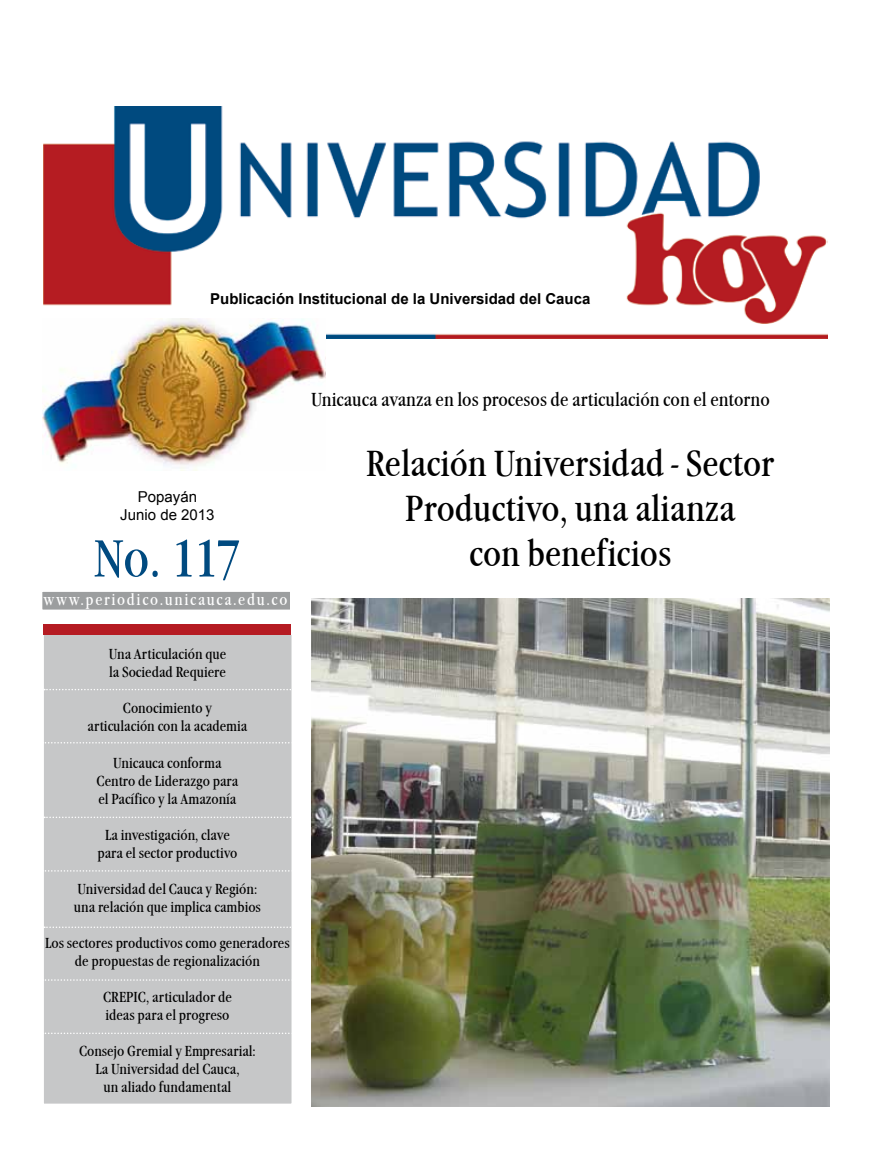
<style>
.page{position:relative;width:872px;height:1149px;background:#fff}
.page>*{position:absolute;margin:0;border:0;box-sizing:border-box;transform-origin:0 0}
.t1{font:condensed 54px "Garamond Itc TEE";color:#004a80}
.t2{font:condensed 37.5px/45px "Garamond Itc TEE";color:#000;text-align:center}
.t3{font:condensed 19.5px "Garamond Itc TEE";color:#000}
.t4{font:condensed 16.5px "Garamond Itc TEE";letter-spacing:.1em;color:#fff}
.t5{font:condensed 15px/18px "Garamond Itc TEE";color:#000;text-align:center}
.t6{font:700 15px "Arial";color:#000}
.t7{font:15px/18px "Arial";color:#000;text-align:center}
.t8{font:13.5px "Arial";color:#000}
</style>
<div class="page">
<div style="left:42px;top:633px;width:251px;height:471px;background:#c6c7c8;border:2px solid #fff"></div>
<div style="left:41px;top:590px;width:250px;height:21px;background:#9c9e9f;border:2px solid #fff"></div>
<svg style="left:42px;top:1032px;width:251px;height:1px"></svg>
<svg style="left:44px;top:688px;width:249px;height:2px"></svg>
<svg style="left:42px;top:741px;width:251px;height:2px"></svg>
<svg style="left:44px;top:816px;width:249px;height:1px"></svg>
<svg style="left:42px;top:869px;width:251px;height:2px"></svg>
<svg style="left:44px;top:926px;width:249px;height:1px"></svg>
<svg style="left:42px;top:978px;width:251px;height:2px"></svg>
<div style="left:43px;top:624px;width:248px;height:10px;background:#b51b22"></div>
<img style="left:44px;top:106px;width:783px;height:232px">
<svg style="left:42px;top:1103px;width:251px;height:1px"></svg>
<img style="left:43px;top:318px;width:282px;height:152px">
<img style="left:311px;top:598px;width:518px;height:507px">
<p class="t6" style="left:210px;top:288px;width:382px">Publicación Institucional de la Universidad del Cauca</p>
<p class="t8" style="left:242px;top:297px;width:318px">Publicación Institucional de la Universidad del Cauca</p>
<p class="t7" style="left:120px;top:488px;width:96px">Popayán<br>Junio de 2013</p>
<h1 class="t1" style="left:94px;top:528px;width:150px">No. 117</h1>
<p class="t4" style="left:44px;top:590px;width:245px">www.periodico.unicauca.edu.co</p>
<p class="t5" style="left:109px;top:645px;width:119px;text-align:left">Una Articulación que la Sociedad Requiere</p>
<p class="t5" style="left:88px;top:699px;width:161px">Conocimiento y articulación con la academia</p>
<p class="t5" style="left:97px;top:753px;width:143px">Unicauca conforma<br>Centro de Liderazgo para el Pacífico y la Amazonía</p>
<p class="t5" style="left:97px;top:825px;width:141px">La investigación, clave para el sector productivo</p>
<p class="t5" style="left:74px;top:879px;width:188px;text-align:left">Universidad del Cauca y Región: una relación que implica cambios</p>
<p class="t5" style="left:45px;top:933px;width:246px">Los sectores productivos como generadores de propuestas de regionalización</p>
<p class="t5" style="left:103px;top:987px;width:130px;text-align:left">CREPIC, articulador de ideas para el progreso</p>
<p class="t5" style="left:79px;top:1041px;width:178px">Consejo Gremial y Empresarial:<br>La Universidad del Cauca,<br>un aliado fundamental</p>
<h3 class="t3" style="left:311px;top:388px;width:460px">Unicauca avanza en los procesos de articulación con el entorno</h3>
<h2 class="t2" style="left:366px;top:441px;width:410px">Relación Universidad - Sector<br>Productivo, una alianza<br>con beneficios</h2>
</div>
